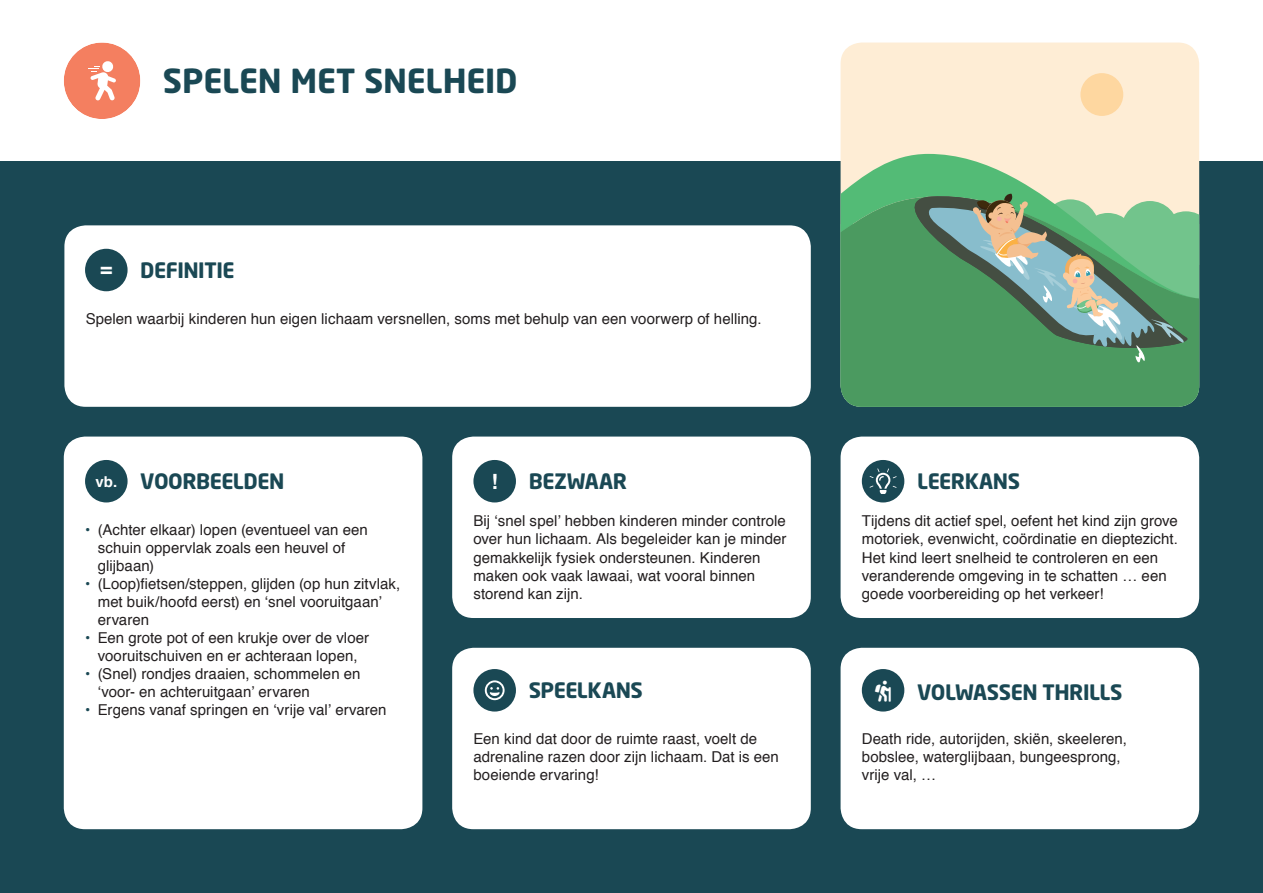
<style>
.page{position:relative;width:1263px;height:893px;background:#fff}
.page>*{position:absolute;margin:0;border:0;box-sizing:border-box;transform-origin:0 0}
.t1{font:700 32.85px "Neo Sans Pro";letter-spacing:-.005em;color:#1a4854}
.t2{font:700 21px "Neo Sans Pro";letter-spacing:-.02em;color:#1a4854}
.t3{font:700 21px "Helvetica";color:#fff}
.t4{font:15px/18px "Helvetica";letter-spacing:.005em;color:#231f20}
.s1{font-family:"Helvetica";font-size:15px;color:#fff}
.s2{font-weight:700;color:#1a4854}
</style>
<div class="page">
<div style="left:0;top:162px;width:1263px;height:731px;background:#1a4854"></div>
<div style="left:452px;top:437px;width:359px;height:181px;background:#fff;border-radius:21px"></div>
<div style="left:473px;top:460px;width:43px;height:42px;background:#1a4854;border-radius:50%"></div>
<div style="left:840px;top:437px;width:359px;height:181px;background:#fff;border-radius:21px"></div>
<div style="left:64px;top:225px;width:747px;height:182px;background:#fff;border-radius:21px"></div>
<div style="left:85px;top:249px;width:43px;height:42px;background:#1a4854;border-radius:50%"></div>
<div style="left:64px;top:437px;width:358px;height:392px;background:#fff;border-radius:21px"></div>
<div style="left:85px;top:460px;width:43px;height:42px;background:#1a4854;border-radius:50%"></div>
<div style="left:452px;top:648px;width:359px;height:181px;background:#fff;border-radius:21px"></div>
<div style="left:840px;top:648px;width:359px;height:181px;background:#fff;border-radius:21px"></div>
<div style="left:862px;top:669px;width:42px;height:42px;background:#1a4854;border-radius:50%"></div>
<div style="left:862px;top:460px;width:42px;height:42px;background:#1a4854;border-radius:50%"></div>
<svg style="left:869px;top:468px;width:28px;height:26px"></svg>
<div style="left:473px;top:669px;width:43px;height:42px;background:#1a4854;border-radius:50%"></div>
<svg style="left:485px;top:680px;width:20px;height:20px"></svg>
<div style="left:840px;top:43px;width:359px;height:111px;background:#feedd5"></div>
<div style="left:1080px;top:73px;width:43px;height:43px;background:#fed7a0;border-radius:50%"></div>
<svg style="left:840px;top:154px;width:359px;height:38px;background:#c1dbb3"></svg>
<svg style="left:840px;top:192px;width:359px;height:215px;background:#4b9b61"></svg>
<svg style="left:887px;top:190px;width:310px;height:168px;background:#58a169"></svg>
<svg style="left:923px;top:193px;width:276px;height:172px;background:#72a681"></svg>
<svg style="left:64px;top:43px;width:76px;height:76px"></svg>
<h1 class="t1" style="left:163px;top:60px;width:356px">SPELEN MET SNELHEID</h1>
<h2 class="t3" style="left:100px;top:252px;width:14px">=</h2>
<h2 class="t2" style="left:140px;top:257px;width:96px">DEFINITIE</h2>
<p class="t4" style="left:86px;top:310px;width:677px">Spelen waarbij kinderen hun eigen lichaam versnellen, soms met behulp van een voorwerp of helling.</p>
<h2 class="t2" style="left:95px;top:468px;width:190px"><span class="s1">vb.</span> VOORBEELDEN</h2>
<p class="t4" style="left:98px;top:521px;width:272px;text-indent:-13px"><span class="s2">•</span> (Achter elkaar) lopen (eventueel van een schuin oppervlak zoals een heuvel of glijbaan)</p>
<p class="t4" style="left:98px;top:575px;width:304px;text-indent:-13px"><span class="s2">•</span> (Loop)fietsen/steppen, glijden (op hun zitvlak, met buik/hoofd eerst) en ‘snel vooruitgaan’ ervaren</p>
<p class="t4" style="left:85px;top:629px;width:286px;text-align:center"><span class="s2">•</span> Een grote pot of een krukje over de vloer vooruitschuiven en er achteraan lopen,</p>
<p class="t4" style="left:98px;top:665px;width:264px;text-indent:-13px"><span class="s2">•</span> (Snel) rondjes draaien, schommelen en ‘voor- en achteruitgaan’ ervaren</p>
<p class="t4" style="left:85px;top:701px;width:303px"><span class="s2">•</span> Ergens vanaf springen en ‘vrije val’ ervaren</p>
<h2 class="t3" style="left:491px;top:465px;width:8px">!</h2>
<h2 class="t2" style="left:529px;top:468px;width:100px">BEZWAAR</h2>
<h2 class="t2" style="left:917px;top:468px;width:105px">LEERKANS</h2>
<p class="t4" style="left:473px;top:513px;width:315px">Bij ‘snel spel’ hebben kinderen minder controle over hun lichaam. Als begeleider kan je minder gemakkelijk fysiek ondersteunen. Kinderen maken ook vaak lawaai, wat vooral binnen storend kan zijn.</p>
<p class="t4" style="left:862px;top:513px;width:318px">Tijdens dit actief spel, oefent het kind zijn grove motoriek, evenwicht, coördinatie en dieptezicht.<br>Het kind leert snelheid te controleren en een veranderende omgeving in te schatten … een goede voorbereiding op het verkeer!</p>
<h2 class="t2" style="left:529px;top:677px;width:116px">SPEELKANS</h2>
<h2 class="t2" style="left:917px;top:679px;width:207px">VOLWASSEN THRILLS</h2>
<p class="t4" style="left:862px;top:730px;width:266px">Death ride, autorijden, skiën, skeeleren, bobslee, waterglijbaan, bungeesprong, vrije val, …</p>
<p class="t4" style="left:473px;top:730px;width:307px">Een kind dat door de ruimte raast, voelt de adrenaline razen door zijn lichaam. Dat is een boeiende ervaring!</p>
</div>
